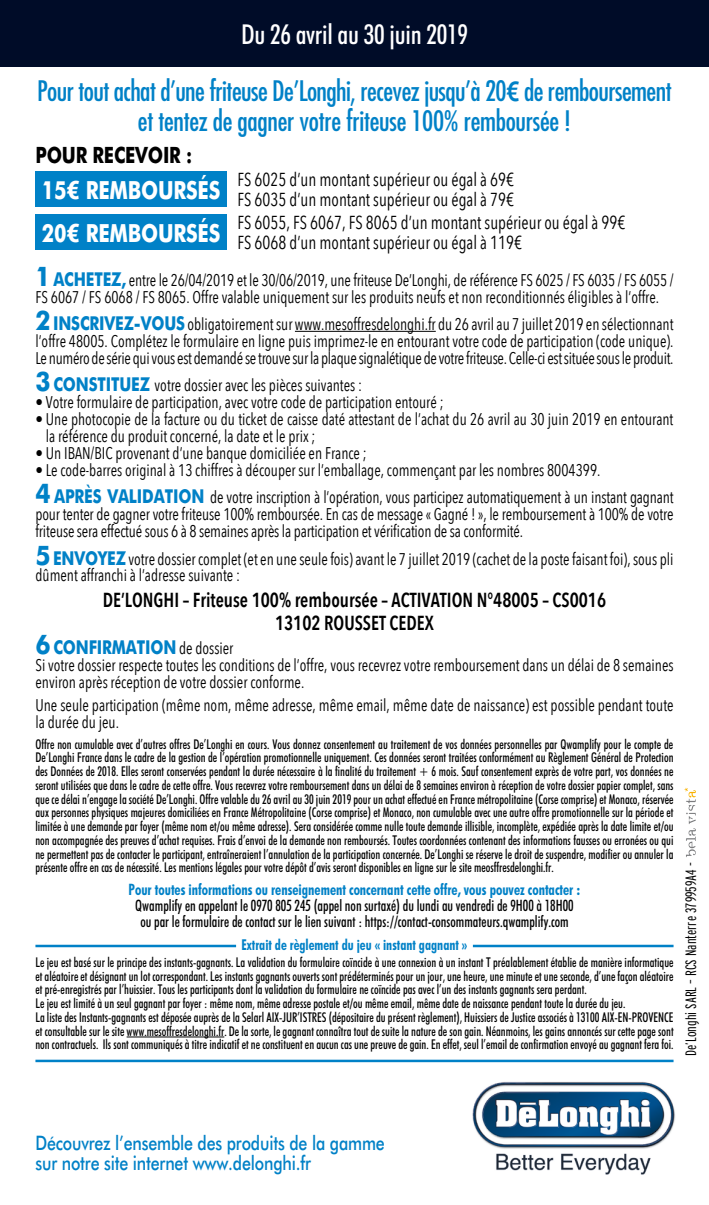
<style>
.page{position:relative;width:709px;height:1205px;background:#fff}
.page>*{position:absolute;margin:0;border:0;box-sizing:border-box;transform-origin:0 0}
.t1{font:condensed 27.5px/30px "Futura";letter-spacing:-.02em;color:#0081c7;text-align:center}
.t2{font:500 condensed 27.5px "Futura BT";letter-spacing:-.01em;color:#fff}
.t3{font:700 25px "Futura BT";letter-spacing:-.01em;color:#fff;scale:.8 1}
.t4{font:700 22.5px "Futura BT";letter-spacing:-.01em;color:#000;scale:.8 1}
.t5{font:600 20.25px/22.5px "Avenir Next Condensed";color:#000;text-align:center;scale:.9 1}
.t6{font:500 20px/20px "Futura BT";letter-spacing:-.01em;color:#0081c7;scale:.8 1}
.t7{font:700 19.25px "Futura BT";letter-spacing:-.01em;color:#0081c7;scale:.8 1}
.t8{font:18.75px/22.8px "Avenir Next Condensed";color:#000;scale:.9 1}
.t9{font:17px/17px "Avenir Next Condensed";color:#000;scale:.9 1}
.t10{font:500 condensed 15.75px/15.8px "Futura BT";color:#000;text-align:center;scale:.9 1}
.t11{font:700 condensed 15.75px "Futura BT";color:#0081c7;scale:.9 1}
.t12{font:700 condensed 15px "Futura BT";color:#0081c7;scale:.9 1}
.t13{font:300 extra-condensed 15px "Interstate";color:#000;scale:1.1 1}
.t14{font:500 condensed 13.5px/13.8px "Futura BT";color:#000;text-align:justify;scale:.9 1}
.s1{font-family:"Avenir Next Condensed";font-weight:600;font-stretch:normal}
.s2{font-family:"Avenir Next Condensed"}
.s3{font-family:"Futura BT";font-weight:700;font-size:27px;color:#0081c7}
.s4{font-family:"Futura BT";font-weight:700;font-size:19.25px;color:#0081c7}
.s5{font-size:27px}
.s6{font-family:"Avenir Next Condensed";font-weight:400;font-size:17px;color:#000}
</style>
<div class="page">
<img style="left:472px;top:1082px;width:203px;height:92px">
<svg style="left:684px;top:788px;width:12px;height:69px"></svg>
<div style="left:0;top:0;width:709px;height:66px;background:#000c28"></div>
<div style="left:35px;top:171px;width:192px;height:36px;background:#0081c7"></div>
<div style="left:35px;top:214px;width:192px;height:35px;background:#0081c7"></div>
<hr style="left:295px;top:331px;width:141px;height:1px;background:#000">
<hr style="left:127px;top:1036px;width:97px;height:1px;background:#000">
<hr style="left:35px;top:945px;width:201px;height:2px;background:#0081c7">
<hr style="left:473px;top:945px;width:200px;height:2px;background:#0081c7">
<hr style="left:35px;top:1059px;width:638px;height:3px;background:#0081c7">
<h1 class="t2" style="left:241px;top:17px;width:228px">Du 26 avril au 30 juin 2019</h1>
<h1 class="t1" style="left:37px;top:76px;width:636px">Pour tout achat d’une friteuse De’Longhi, recevez jusqu’à 20<span class="s1">€</span> de remboursement et tentez de gagner votre friteuse 100% remboursée !</h1>
<h3 class="t4" style="left:35px;top:141px;width:197px">POUR RECEVOIR :</h3>
<h3 class="t8" style="left:237px;top:167px;width:309px">FS 6025 d’un montant supérieur ou égal à 69€</h3>
<h2 class="t3" style="left:42px;top:175px;width:225px">15<span class="s2">€</span> REMBOURSÉS</h2>
<h3 class="t8" style="left:237px;top:187px;width:432px">FS 6035 d’un montant supérieur ou égal à 79€<br>FS 6055, FS 6067, FS 8065 d’un montant supérieur ou égal à 99€</h3>
<h2 class="t3" style="left:42px;top:218px;width:225px">20<span class="s2">€</span> REMBOURSÉS</h2>
<h3 class="t8" style="left:237px;top:230px;width:317px">FS 6068 d’un montant supérieur ou égal à 119€</h3>
<p class="t9" style="left:35px;top:270px;width:710px"><span class="s3">1</span> <span class="s4">ACHETEZ,</span> entre le 26/04/2019 et le 30/06/2019, une friteuse De’Longhi, de référence FS 6025 / FS 6035 / FS 6055 /<br>FS 6067 / FS 6068 / FS 8065. Offre valable uniquement sur les produits neufs et non reconditionnés éligibles à l’offre.</p>
<p class="t9" style="left:35px;top:315px;width:710px;text-align:justify"><span class="s3">2</span><span class="s4">INSCRIVEZ-VOUS</span> obligatoirement sur www.mesoffresdelonghi.fr du 26 avril au 7 juillet 2019 en sélectionnant l’offre 48005. Complétez le formulaire en ligne puis imprimez-le en entourant votre code de participation (code unique).<br>Le numéro de série qui vous est demandé se trouve sur la plaque signalétique de votre friteuse. Celle-ci est située sous le produit.</p>
<p class="t9" style="left:35px;top:376px;width:364px"><span class="s3">3</span> <span class="s4">CONSTITUEZ</span> votre dossier avec les pièces suivantes :</p>
<p class="t9" style="left:35px;top:393px;width:455px">• Votre formulaire de participation, avec votre code de participation entouré ;</p>
<p class="t9" style="left:46px;top:410px;width:698px;text-indent:-10px">• Une photocopie de la facture ou du ticket de caisse daté attestant de l’achat du 26 avril au 30 juin 2019 en entourant la référence du produit concerné, la date et le prix ;</p>
<p class="t9" style="left:35px;top:444px;width:369px">• Un IBAN/BIC provenant d’une banque domiciliée en France ;</p>
<p class="t9" style="left:35px;top:455px;width:710px;line-height:27.5px">• Le code-barres original à 13 chiffres à découper sur l’emballage, commençant par les nombres 8004399.<br><span class="s3">4</span> <span class="s4">APRÈS VALIDATION</span> de votre inscription à l’opération, vous participez automatiquement à un instant gagnant</p>
<p class="t9" style="left:35px;top:505px;width:710px">pour tenter de gagner votre friteuse 100% remboursée. En cas de message « Gagné ! », le remboursement à 100% de votre friteuse sera effectué sous 6 à 8 semaines après la participation et vérification de sa conformité.</p>
<p class="t9" style="left:35px;top:549px;width:710px"><span class="s3">5</span><span class="s4">ENVOYEZ</span> votre dossier complet (et en une seule fois) avant le 7 juillet 2019 (cachet de la poste faisant foi), sous pli dûment affranchi à l’adresse suivante :</p>
<h3 class="t5" style="left:103px;top:588px;width:561px">DE’LONGHI – Friteuse 100% remboursée – ACTIVATION N°48005 – CS0016<br>13102 ROUSSET CEDEX</h3>
<h3 class="t7" style="left:35px;top:635px;width:249px"><span class="s5">6</span> CONFIRMATION <span class="s6">de dossier</span></h3>
<p class="t9" style="left:35px;top:655px;width:710px">Si votre dossier respecte toutes les conditions de l’offre, vous recevrez votre remboursement dans un délai de 8 semaines environ après réception de votre dossier conforme.</p>
<p class="t9" style="left:35px;top:696px;width:710px">Une seule participation (même nom, même adresse, même email, même date de naissance) est possible pendant toute la durée du jeu.</p>
<p class="t14" style="left:35px;top:737px;width:710px">Offre non cumulable avec d’autres offres De’Longhi en cours. Vous donnez consentement au traitement de vos données personnelles par Qwamplify pour le compte de De’Longhi France dans le cadre de la gestion de l’opération promotionnelle uniquement. Ces données seront traitées conformément au Règlement Général de Protection des Données de 2018. Elles seront conservées pendant la durée nécessaire à la finalité du traitement + 6 mois. Sauf consentement exprès de votre part, vos données ne seront utilisées que dans le cadre de cette offre. Vous recevrez votre remboursement dans un délai de 8 semaines environ à réception de votre dossier papier complet, sans que ce délai n’engage la société De’Longhi. Offre valable du 26 avril au 30 juin 2019 pour un achat effectué en France métropolitaine (Corse comprise) et Monaco, réservée aux personnes physiques majeures domiciliées en France Métropolitaine (Corse comprise) et Monaco, non cumulable avec une autre offre promotionnelle sur la période et limitée à une demande par foyer (même nom et/ou même adresse). Sera considérée comme nulle toute demande illisible, incomplète, expédiée après la date limite et/ou non accompagnée des preuves d’achat requises. Frais d’envoi de la demande non remboursés. Toutes coordonnées contenant des informations fausses ou erronées ou qui ne permettent pas de contacter le participant, entraîneraient l’annulation de la participation concernée. De’Longhi se réserve le droit de suspendre, modifier ou annuler la présente offre en cas de nécessité. Les mentions légales pour votre dépôt d’avis seront disponibles en ligne sur le site meosffresdelonghi.fr.</p>
<p class="t11" style="left:129px;top:880px;width:503px">Pour toutes informations ou renseignement concernant cette offre, vous pouvez contacter :</p>
<p class="t10" style="left:135px;top:897px;width:488px">Qwamplify en appelant le 0970 805 245 (appel non surtaxé) du lundi au vendredi de 9H00 à 18H00 ou par le formulaire de contact sur le lien suivant : https://contact-consommateurs.qwamplify.com</p>
<p class="t12" style="left:241px;top:935px;width:252px">Extrait de règlement du jeu « instant gagnant »</p>
<p class="t14" style="left:35px;top:955px;width:710px;text-align:left">Le jeu est basé sur le principe des instants-gagnants. La validation du formulaire coïncide à une connexion à un instant T préalablement établie de manière informatique et aléatoire et désignant un lot correspondant. Les instants gagnants ouverts sont prédéterminés pour un jour, une heure, une minute et une seconde, d’une façon aléatoire et pré-enregistrés par l’huissier. Tous les participants dont la validation du formulaire ne coïncide pas avec l’un des instants gagnants sera perdant.<br>Le jeu est limité à un seul gagnant par foyer : même nom, même adresse postale et/ou même email, même date de naissance pendant toute la durée du jeu.<br>La liste des Instants-gagnants est déposée auprès de la Selarl AIX-JUR’ISTRES (dépositaire du présent règlement), Huissiers de Justice associés à 13100 AIX-EN-PROVENCE et consultable sur le site www.mesoffresdelonghi.fr. De la sorte, le gagnant connaîtra tout de suite la nature de son gain. Néanmoins, les gains annoncés sur cette page sont non contractuels. Ils sont communiqués à titre indicatif et ne constituent en aucun cas une preuve de gain. En effet, seul l’email de confirmation envoyé au gagnant fera foi.</p>
<p class="t13" style="left:682px;top:1056px;width:178px;rotate:-90deg">De’Longhi SARL – RCS Nanterre 379959A4 -</p>
<h3 class="t6" style="left:35px;top:1132px;width:438px">Découvrez l’ensemble des produits de la gamme sur notre site internet www.delonghi.fr</h3>
</div>
